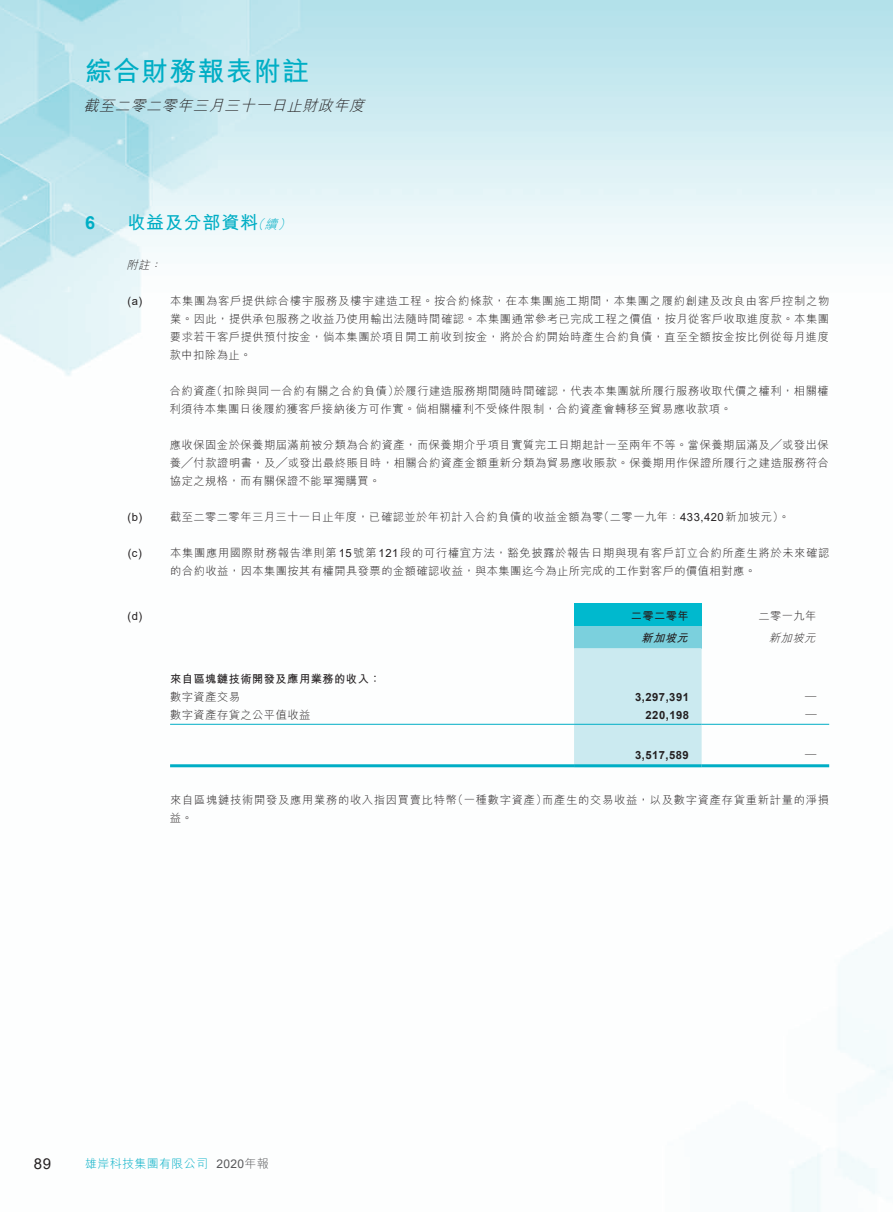
<style>
.page{position:relative;width:893px;height:1212px;background:#fff}
.page>*{position:absolute;margin:0;border:0;box-sizing:border-box;transform-origin:0 0}
.t1{font:700 27px "M Hei HK";letter-spacing:.04em;color:#00aec5}
.t2{font:700 18px "M Hei HK";letter-spacing:.04em;color:#00aec5}
.t3{font:700 18px "Arial";color:#00aec5}
.t4{font:italic 300 15px "M Hei HK";color:#231f20}
.t5{font:15px "Arial";color:#231f20}
.t6{font:italic 300 12.75px "M Hei HK";color:#00aec5}
.t7{font:300 12px "M Hei HK";letter-spacing:.03em;color:#00aec5}
.t8{font:12px "Arial";color:#57585a}
.t9{font:300 11.25px/18px "M Hei HK";letter-spacing:.045em;color:#231f20;text-align:justify}
.t10{font:300 11.25px "M Hei HK";letter-spacing:.07em;color:#231f20}
.t11{font:300 11.25px/18px "M Hei HK";letter-spacing:.065em;color:#231f20}
.t12{font:700 11.25px "Arial";letter-spacing:.04em;color:#231f20}
.t13{font:700 11.25px "M Hei HK";letter-spacing:.04em;color:#231f20}
.t14{font:11.25px "Arial";color:#231f20}
.t15{font:italic 300 11.25px "M Hei HK";color:#231f20}
.t16{font:italic 700 11.25px "M Hei HK";color:#231f20}
.s1{font-family:"Arial";font-weight:400}
.s2{font-family:"M Hei HK";font-weight:300}
</style>
<div class="page">
<img style="left:0;top:0;width:893px;height:1212px">
<div style="left:574px;top:604px;width:128px;height:22px;background:#00b9ce"></div>
<div style="left:574px;top:626px;width:128px;height:22px;background:#7bd0dd"></div>
<div style="left:574px;top:648px;width:128px;height:116px;background:#cbeaf0"></div>
<hr style="left:170px;top:724px;width:404px;height:1px;background:#00aec5">
<hr style="left:574px;top:724px;width:128px;height:1px;background:#00aec5">
<hr style="left:702px;top:724px;width:127px;height:1px;background:#00aec5">
<hr style="left:170px;top:764px;width:404px;height:3px;background:#00aec5">
<hr style="left:574px;top:764px;width:128px;height:3px;background:#00aec5">
<hr style="left:702px;top:764px;width:127px;height:3px;background:#00aec5">
<h1 class="t1" style="left:85px;top:51px;width:225px">綜合財務報表附註</h1>
<h3 class="t4" style="left:83px;top:95px;width:288px">截至二零二零年三月三十一日止財政年度</h3>
<h2 class="t3" style="left:85px;top:210px;width:12px">6</h2>
<h2 class="t2" style="left:128px;top:209px;width:132px">收益及分部資料</h2>
<p class="t6" style="left:264px;top:215px;width:19px">續</p>
<p class="t6" style="left:251px;top:215px;width:19px">（</p>
<p class="t6" style="left:278px;top:215px;width:19px">(</p>
<p class="t15" style="left:126px;top:257px;width:28px">附註</p>
<p class="t15" style="left:150px;top:257px;width:17px">：</p>
<p class="t14" style="left:128px;top:293px;width:16px">)a(</p>
<p class="t14" style="left:127px;top:509px;width:16px">)b(</p>
<p class="t14" style="left:128px;top:545px;width:16px">)c(</p>
<p class="t10" style="left:170px;top:293px;width:661px">本集團為客戶提供綜合樓宇服務及樓宇建造工程。按合約條款，在本集團施工期間，本集團之履約創建及改良由客戶控制之物</p>
<p class="t9" style="left:170px;top:310px;width:661px">業。因此，提供承包服務之收益乃使用輸出法隨時間確認。本集團通常參考已完成工程之價值，按月從客戶收取進度款。本集團要求若干客戶提供預付按金，倘本集團於項目開工前收到按金，將於合約開始時產生合約負債，直至全額按金按比例從每月進度款中扣除為止。</p>
<p class="t9" style="left:394px;top:382px;width:436px">於履行建造服務期間隨時間確認，代表本集團就所履行服務收取代價之權利，相關權</p>
<p class="t9" style="left:211px;top:382px;width:189px">（扣除與同一合約有關之合約負債）</p>
<p class="t9" style="left:170px;top:382px;width:564px">合約資產<br>利須待本集團日後履約獲客戶接納後方可作實。倘相關權利不受條件限制，合約資產會轉移至貿易應收款項。</p>
<p class="t9" style="left:170px;top:436px;width:661px">應收保固金於保養期屆滿前被分類為合約資產，而保養期介乎項目實質完工日期起計一至兩年不等。當保養期屆滿及╱或發出保養╱付款證明書，及╱或發出最終賬目時，相關合約資產金額重新分類為貿易應收賬款。保養期用作保證所履行之建造服務符合協定之規格，而有關保證不能單獨購買。</p>
<p class="t9" style="left:598px;top:508px;width:193px">（二零一九年：<span class="s1">433,420</span>新加坡元。(</p>
<p class="t9" style="left:170px;top:508px;width:435px">截至二零二零年三月三十一日止年度，已確認並於年初計入合約負債的收益金額為零</p>
<p class="t9" style="left:170px;top:544px;width:661px">本集團應用國際財務報告準則第<span class="s1">15</span>號第<span class="s1">121</span>段的可行權宜方法，豁免披露於報告日期與現有客戶訂立合約所產生將於未來確認</p>
<p class="t9" style="left:170px;top:562px;width:587px">的合約收益，因本集團按其有權開具發票的金額確認收益，與本集團迄今為止所完成的工作對客戶的價值相對應。</p>
<p class="t14" style="left:128px;top:608px;width:16px">)d(</p>
<p class="t13" style="left:170px;top:670px;width:212px">來自區塊鏈技術開發及應用業務的收入：</p>
<p class="t9" style="left:170px;top:687px;width:71px">數字資產交易</p>
<p class="t9" style="left:170px;top:705px;width:142px">數字資產存貨之公平值收益</p>
<p class="t13" style="left:631px;top:608px;width:60px">二零二零年</p>
<p class="t9" style="left:758px;top:607px;width:60px">二零一九年</p>
<p class="t16" style="left:641px;top:630px;width:52px">新加坡元</p>
<p class="t15" style="left:769px;top:630px;width:52px">新加坡元</p>
<p class="t12" style="left:635px;top:689px;width:55px">3,297,391</p>
<p class="t9" style="left:805px;top:687px;width:13px">—</p>
<p class="t12" style="left:645px;top:707px;width:45px">220,198</p>
<p class="t9" style="left:805px;top:705px;width:13px">—</p>
<p class="t12" style="left:635px;top:747px;width:55px">3,517,589</p>
<p class="t11" style="left:542px;top:791px;width:288px">而產生的交易收益，以及數字資產存貨重新計量的淨損</p>
<p class="t9" style="left:805px;top:746px;width:13px">—</p>
<p class="t9" style="left:452px;top:791px;width:96px">（一種數字資產）</p>
<p class="t11" style="left:170px;top:791px;width:289px">來自區塊鏈技術開發及應用業務的收入指因買賣比特幣益。</p>
<h3 class="t5" style="left:34px;top:1153px;width:19px">89</h3>
<p class="t7" style="left:85px;top:1155px;width:125px">雄岸科技集團有限公司</p>
<p class="t8" style="left:216px;top:1156px;width:54px">2020<span class="s2">年報</span></p>
</div>
